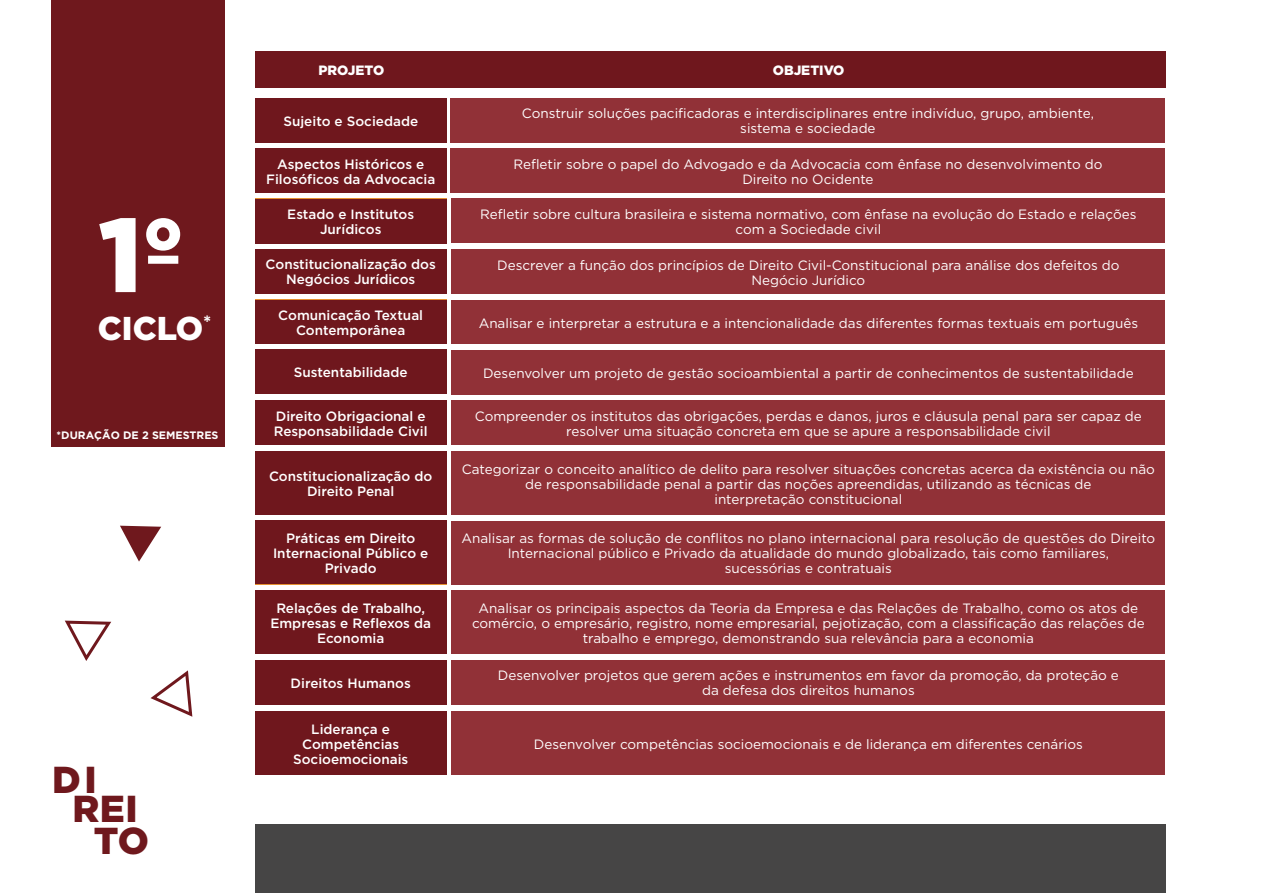
<style>
.page{position:relative;width:1263px;height:893px;background:#fff}
.page>*{position:absolute;margin:0;border:0;box-sizing:border-box;transform-origin:0 0}
.t1{font:900 105px "Gotham HTF";color:#fff}
.t2{font:900 37.5px "Gotham";letter-spacing:.01em;color:#6f181d}
.t3{font:900 33px "Gotham HTF";color:#fff}
.t4{font:13.5px/15px "Gotham HTF";color:#fff;text-align:center}
.t5{font:500 13.5px/15px "Gotham HTF";color:#fff;text-align:center}
.t6{font:900 13.5px "Gotham";color:#fff}
.t7{font:700 10.8px "Gotham";color:#fff}
</style>
<div class="page">
<div style="left:51px;top:0;width:173px;height:446px;background:#6f181d"></div>
<div style="left:255px;top:825px;width:910px;height:68px;background:#464545"></div>
<svg style="left:64px;top:620px;width:48px;height:41px"></svg>
<svg style="left:120px;top:526px;width:41px;height:36px"></svg>
<svg style="left:150px;top:670px;width:43px;height:47px"></svg>
<div style="left:255px;top:98px;width:191px;height:44px;background:#6f171d"></div>
<div style="left:451px;top:98px;width:714px;height:44px;background:#913137"></div>
<div style="left:255px;top:199px;width:191px;height:44px;background:#6f171d"></div>
<div style="left:452px;top:199px;width:713px;height:44px;background:#913137"></div>
<div style="left:255px;top:300px;width:191px;height:43px;background:#6f171d"></div>
<div style="left:452px;top:300px;width:713px;height:44px;background:#913137"></div>
<div style="left:255px;top:148px;width:191px;height:45px;background:#6f171d"></div>
<div style="left:451px;top:148px;width:714px;height:45px;background:#913137"></div>
<div style="left:255px;top:249px;width:191px;height:45px;background:#6f171d"></div>
<div style="left:452px;top:249px;width:713px;height:45px;background:#913137"></div>
<div style="left:255px;top:349px;width:191px;height:45px;background:#6f171d"></div>
<div style="left:452px;top:350px;width:713px;height:45px;background:#913137"></div>
<div style="left:255px;top:521px;width:191px;height:63px;background:#6f171d"></div>
<div style="left:452px;top:521px;width:713px;height:63px;background:#913137"></div>
<div style="left:255px;top:401px;width:191px;height:44px;background:#6f171d"></div>
<div style="left:452px;top:401px;width:713px;height:44px;background:#913137"></div>
<div style="left:255px;top:590px;width:191px;height:64px;background:#6f171d"></div>
<div style="left:452px;top:590px;width:713px;height:64px;background:#913137"></div>
<div style="left:255px;top:660px;width:191px;height:44px;background:#6f171d"></div>
<div style="left:452px;top:660px;width:713px;height:44px;background:#913137"></div>
<div style="left:255px;top:711px;width:191px;height:64px;background:#6f171d"></div>
<div style="left:452px;top:711px;width:713px;height:64px;background:#913137"></div>
<div style="left:255px;top:451px;width:191px;height:63px;background:#6f171d"></div>
<div style="left:452px;top:451px;width:713px;height:64px;background:#913137"></div>
<div style="left:255px;top:51px;width:910px;height:36px;background:#6f171d"></div>
<h1 class="t1" style="left:98px;top:194px;width:87px">1º</h1>
<h3 class="t3" style="left:98px;top:309px;width:115px">CICLO<sup>*</sup></h3>
<p class="t7" style="left:57px;top:429px;width:163px">*DURAÇÃO DE 2 SEMESTRES</p>
<h2 class="t2" style="left:52px;top:754px;width:46px">DI</h2>
<h2 class="t2" style="left:73px;top:783px;width:67px">REI</h2>
<h2 class="t2" style="left:94px;top:814px;width:57px">TO</h2>
<p class="t6" style="left:318px;top:61px;width:67px">PROJETO</p>
<p class="t6" style="left:773px;top:61px;width:73px">OBJETIVO</p>
<p class="t5" style="left:283px;top:113px;width:136px">Sujeito e Sociedade</p>
<p class="t4" style="left:522px;top:106px;width:574px">Construir soluções pacificadoras e interdisciplinares entre indivíduo, grupo, ambiente, sistema e sociedade</p>
<p class="t5" style="left:266px;top:156px;width:171px">Aspectos Históricos e<br>Filosóficos da Advocacia</p>
<p class="t4" style="left:513px;top:156px;width:590px">Refletir sobre o papel do Advogado e da Advocacia com ênfase no desenvolvimento do<br>Direito no Ocidente</p>
<p class="t5" style="left:287px;top:207px;width:128px">Estado e Institutos<br>Jurídicos</p>
<p class="t4" style="left:480px;top:207px;width:658px">Refletir sobre cultura brasileira e sistema normativo, com ênfase na evolução do Estado e relações com a Sociedade civil</p>
<p class="t5" style="left:266px;top:257px;width:172px">Constitucionalização dos<br>Negócios Jurídicos</p>
<p class="t4" style="left:497px;top:257px;width:624px">Descrever a função dos princípios de Direito Civil-Constitucional para análise dos defeitos do<br>Negócio Jurídico</p>
<p class="t5" style="left:278px;top:307px;width:146px">Comunicação Textual<br>Contemporânea</p>
<p class="t4" style="left:479px;top:315px;width:661px">Analisar e interpretar a estrutura e a intencionalidade das diferentes formas textuais em português</p>
<p class="t5" style="left:294px;top:364px;width:115px">Sustentabilidade</p>
<p class="t4" style="left:483px;top:366px;width:652px">Desenvolver um projeto de gestão socioambiental a partir de conhecimentos de sustentabilidade</p>
<p class="t5" style="left:274px;top:408px;width:155px;text-align:left">Direito Obrigacional e<br>Responsabilidade Civil</p>
<p class="t4" style="left:475px;top:409px;width:668px">Compreender os institutos das obrigações, perdas e danos, juros e cláusula penal para ser capaz de resolver uma situação concreta em que se apure a responsabilidade civil</p>
<p class="t5" style="left:269px;top:468px;width:165px">Constitucionalização do<br>Direito Penal</p>
<p class="t4" style="left:462px;top:461px;width:694px">Categorizar o conceito analítico de delito para resolver situações concretas acerca da existência ou não de responsabilidade penal a partir das noções apreendidas, utilizando as técnicas de<br>interpretação constitucional</p>
<p class="t5" style="left:273px;top:530px;width:157px">Práticas em Direito<br>Internacional Público e<br>Privado</p>
<p class="t4" style="left:461px;top:531px;width:695px">Analisar as formas de solução de conflitos no plano internacional para resolução de questões do Direito<br>Internacional público e Privado da atualidade do mundo globalizado, tais como familiares,<br>sucessórias e contratuais</p>
<p class="t5" style="left:270px;top:600px;width:162px">Relações de Trabalho,<br>Empresas e Reflexos da<br>Economia</p>
<p class="t4" style="left:472px;top:600px;width:674px">Analisar os principais aspectos da Teoria da Empresa e das Relações de Trabalho, como os atos de comércio, o empresário, registro, nome empresarial, pejotização, com a classificação das relações de trabalho e emprego, demonstrando sua relevância para a economia</p>
<p class="t5" style="left:291px;top:675px;width:122px">Direitos Humanos</p>
<p class="t4" style="left:498px;top:668px;width:622px">Desenvolver projetos que gerem ações e instrumentos em favor da promoção, da proteção e da defesa dos direitos humanos</p>
<p class="t5" style="left:293px;top:721px;width:117px">Liderança e<br>Competências<br>Socioemocionais</p>
<p class="t4" style="left:534px;top:736px;width:550px">Desenvolver competências socioemocionais e de liderança em diferentes cenários</p>
</div>
